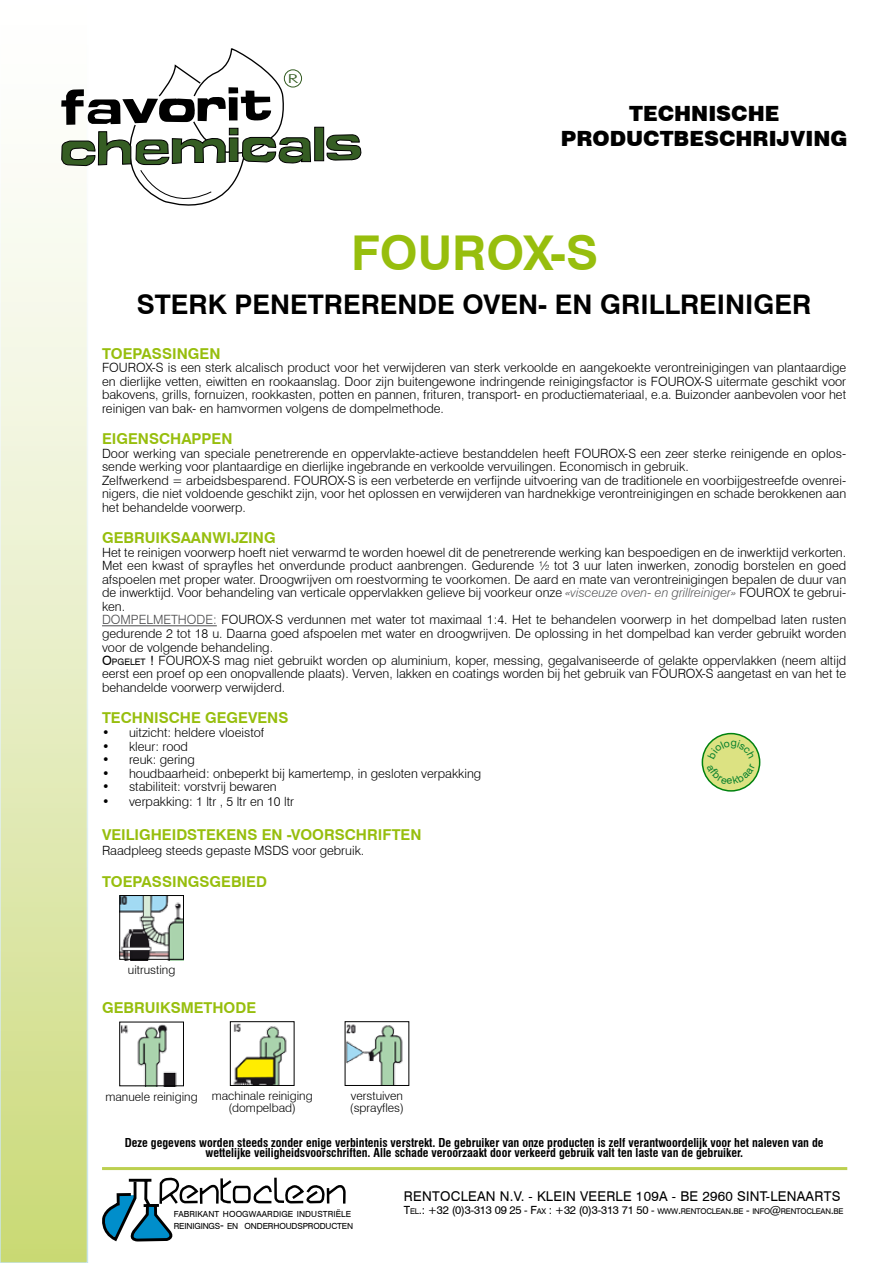
<style>
.page{position:relative;width:893px;height:1263px;background:#fff}
.page>*{position:absolute;margin:0;border:0;box-sizing:border-box;transform-origin:0 0}
.t1{font:700 48px "Swiss 721 BT";color:#97be0d}
.t2{font:700 27px "Swiss 721 BT";color:#000}
.t3{font:900 21px/25.2px "Swiss 721 BT";color:#000;text-align:center}
.t4{font:700 15px "Swiss 721 BT";color:#97be0d}
.t5{font:13.5px "Swiss 721 BT";letter-spacing:.02em;color:#000}
.t6{font:300 12.75px/13.5px "Swiss 721 BT";color:#000}
.t7{font:300 12.45px "Futura BT";color:#355d23;scale:1.67 1}
.t8{font:700 condensed 12px/10.5px "Swiss 721 BT";color:#000;text-align:center}
.t9{font:300 12px/12px "Swiss 721 BT";color:#000;text-align:center}
.t10{font:11.25px "Swiss 721 BT";letter-spacing:-.02em;color:#000}
.t11{font:8.4px "Swiss 721 BT";letter-spacing:.015em;color:#000}
.t12{font:8.4px "Swiss 721 BT";letter-spacing:-.005em;color:#000}
.s1{font-style:italic;color:#58585a}
.s2{color:#4b4b4d}
.s3{font-weight:400}
.s4{font-weight:400;font-size:8.85px}
.s5{font-size:7.8px}
.s6{font-size:12px}
</style>
<div class="page">
<div style="left:0;top:0;width:87px;height:1263px;background:linear-gradient(to bottom,#fff,#ccdb7e)"></div>
<div style="left:0;top:0;width:88px;height:1263px;border:2px solid #fff"></div>
<hr style="left:102px;top:1167px;width:745px;height:3px;background:#bcd050">
<hr style="left:102px;top:625px;width:115px;height:1px;background:#4b4b4d">
<div style="left:314px;top:127px;width:10px;height:34px;background:#355d23;border:1px solid #000"></div>
<svg style="left:326px;top:134px;width:35px;height:27px"></svg>
<svg style="left:61px;top:48px;width:251px;height:166px"></svg>
<div style="left:286px;top:151px;width:17px;height:6px;background:#fff;border-radius:50%"></div>
<div style="left:285px;top:150px;width:18px;height:7px;border:1px solid #000;border-radius:50%"></div>
<div style="left:284px;top:69px;width:18px;height:19px;border:1px solid #355d23;border-radius:50%"></div>
<img style="left:121px;top:1024px;width:56px;height:60px">
<div style="left:119px;top:1022px;width:65px;height:64px;border:1px solid #000"></div>
<img style="left:121px;top:897px;width:61px;height:61px">
<div style="left:119px;top:895px;width:65px;height:65px;border:1px solid #000"></div>
<svg style="left:702px;top:734px;width:58px;height:57px"></svg>
<div style="left:702px;top:733px;width:58px;height:59px;border:2px solid #00820f;border-radius:50%"></div>
<svg style="left:102px;top:1178px;width:244px;height:63px"></svg>
<img style="left:233px;top:1023px;width:54px;height:61px">
<div style="left:230px;top:1021px;width:64px;height:65px;border:1px solid #000"></div>
<img style="left:347px;top:1024px;width:56px;height:60px">
<div style="left:345px;top:1021px;width:64px;height:65px;border:1px solid #000"></div>
<div style="left:707px;top:740px;width:49px;height:45px;background:#dce282"></div>
<p class="t7" style="left:287px;top:71px;width:8px">R</p>
<h3 class="t3" style="left:561px;top:101px;width:288px">TECHNISCHE<br>PRODUCTBESCHRIJVING</h3>
<h1 class="t1" style="left:351px;top:224px;width:248px">FOUROX-S</h1>
<h2 class="t2" style="left:137px;top:288px;width:676px">STERK PENETRERENDE OVEN- EN GRILLREINIGER</h2>
<p class="t4" style="left:102px;top:344px;width:120px">TOEPASSINGEN</p>
<p class="t6" style="left:102px;top:361px;width:746px;text-align:justify">FOUROX-S is een sterk alcalisch product voor het verwijderen van sterk verkoolde en aangekoekte verontreinigingen van plantaardige en dierlijke vetten, eiwitten en rookaanslag. Door zijn buitengewone indringende reinigingsfactor is FOUROX-S uitermate geschikt voor bakovens, grills, fornuizen, rookkasten, potten en pannen, frituren, transport- en productiemateriaal, e.a. Buizonder aanbevolen voor het reinigen van bak- en hamvormen volgens de dompelmethode.</p>
<p class="t4" style="left:102px;top:430px;width:132px">EIGENSCHAPPEN</p>
<p class="t6" style="left:102px;top:447px;width:746px">Door werking van speciale penetrerende en oppervlakte-actieve bestanddelen heeft FOUROX-S een zeer sterke reinigende en oplos&shy;sende werking voor plantaardige en dierlijke ingebrande en verkoolde vervuilingen. Economisch in gebruik.<br>Zelfwerkend = arbeidsbesparend. FOUROX-S is een verbeterde en verfijnde uitvoering van de traditionele en voorbijgestreefde ovenrei&shy;nigers, die niet voldoende geschikt zijn, voor het oplossen en verwijderen van hardnekkige verontreinigingen en schade berokkenen aan het behandelde voorwerp.</p>
<p class="t4" style="left:102px;top:529px;width:175px">GEBRUIKSAANWIJZING</p>
<p class="t6" style="left:102px;top:546px;width:746px">Het te reinigen voorwerp hoeft niet verwarmd te worden hoewel dit de penetrerende werking kan bespoedigen en de inwerktijd verkorten.<br>Met een kwast of sprayfles het onverdunde product aanbrengen. Gedurende ½ tot 3 uur laten inwerken, zonodig borstelen en goed afspoelen met proper water. Droogwrijven om roestvorming te voorkomen. De aard en mate van verontreinigingen bepalen de duur van de inwerktijd. Voor behandeling van verticale oppervlakken gelieve bij voorkeur onze <span class="s1">«visceuze oven- en grillreiniger»</span> FOUROX te gebrui&shy;ken.<br><span class="s2">DOMPELMETHODE:</span> FOUROX-S verdunnen met water tot maximaal 1:4. Het te behandelen voorwerp in het dompelbad laten rusten gedurende 2 tot 18 u. Daarna goed afspoelen met water en droogwrijven. De oplossing in het dompelbad kan verder gebruikt worden voor de volgende behandeling.<br><span class="s3">O</span><span class="s4">PGELET</span> <span class="s3">!</span> FOUROX-S mag niet gebruikt worden op aluminium, koper, messing, gegalvaniseerde of gelakte oppervlakken (neem altijd eerst een proef op een onopvallende plaats). Verven, lakken en coatings worden bij het gebruik van FOUROX-S aangetast en van het te behandelde voorwerp verwijderd.</p>
<p class="t4" style="left:102px;top:709px;width:188px">TECHNISCHE GEGEVENS</p>
<p class="t6" style="left:102px;top:726px;width:164px">• uitzicht: heldere vloeistof</p>
<p class="t6" style="left:102px;top:739px;width:87px">• kleur: rood</p>
<p class="t6" style="left:102px;top:753px;width:94px">• reuk: gering</p>
<p class="t6" style="left:102px;top:766px;width:381px">• houdbaarheid: onbeperkt bij kamertemp, in gesloten verpakking</p>
<p class="t6" style="left:102px;top:780px;width:176px">• stabiliteit: vorstvrij bewaren</p>
<p class="t6" style="left:102px;top:795px;width:193px">• verpakking: 1 ltr , 5 ltr en 10 ltr</p>
<p class="t4" style="left:102px;top:825px;width:321px">VEILIGHEIDSTEKENS EN -VOORSCHRIFTEN</p>
<p class="t6" style="left:102px;top:843px;width:264px">Raadpleeg steeds gepaste MSDS voor gebruik.</p>
<p class="t4" style="left:102px;top:873px;width:166px">TOEPASSINGSGEBIED</p>
<p class="t9" style="left:128px;top:964px;width:49px">uitrusting</p>
<p class="t4" style="left:102px;top:999px;width:156px">GEBRUIKSMETHODE</p>
<p class="t9" style="left:106px;top:1090px;width:94px">manuele reiniging</p>
<p class="t9" style="left:212px;top:1090px;width:102px">machinale reiniging (dompelbad)</p>
<p class="t9" style="left:350px;top:1090px;width:56px;text-align:left">verstuiven (sprayfles)</p>
<p class="t8" style="left:125px;top:1137px;width:700px">Deze gegevens worden steeds zonder enige verbintenis verstrekt. De gebruiker van onze producten is zelf verantwoordelijk voor het naleven van de wettelijke veiligheidsvoorschriften. Alle schade veroorzaakt door verkeerd gebruik valt ten laste van de gebruiker.</p>
<p class="t5" style="left:404px;top:1188px;width:194px">RENTOCLEAN N.V. - KLE IN VEERLE</p>
<p class="t5" style="left:636px;top:1188px;width:152px">109A - BE 2960 SINT-LENAARTS</p>
<p class="t11" style="left:174px;top:1209px;width:179px">FABRIKANT HOOGWAARDIGE INDUSTRIËLE</p>
<p class="t10" style="left:404px;top:1203px;width:441px">T<span class="s5">EL</span>.: +32 (0)3-313 09 25 - F<span class="s5">AX</span> : +32 (0)3-313 71 50 - <span class="s5">WWW</span>.<span class="s5">RENTOCLEAN</span>.<span class="s5">BE</span> - <span class="s5">INFO</span>@<span class="s5">RENTOCLEAN</span>.<span class="s5">BE</span></p>
<p class="t12" style="left:174px;top:1221px;width:181px">REINIGINGS<span class="s6">-</span> EN ONDERHOUDSPRODUCTEN</p>
</div>
